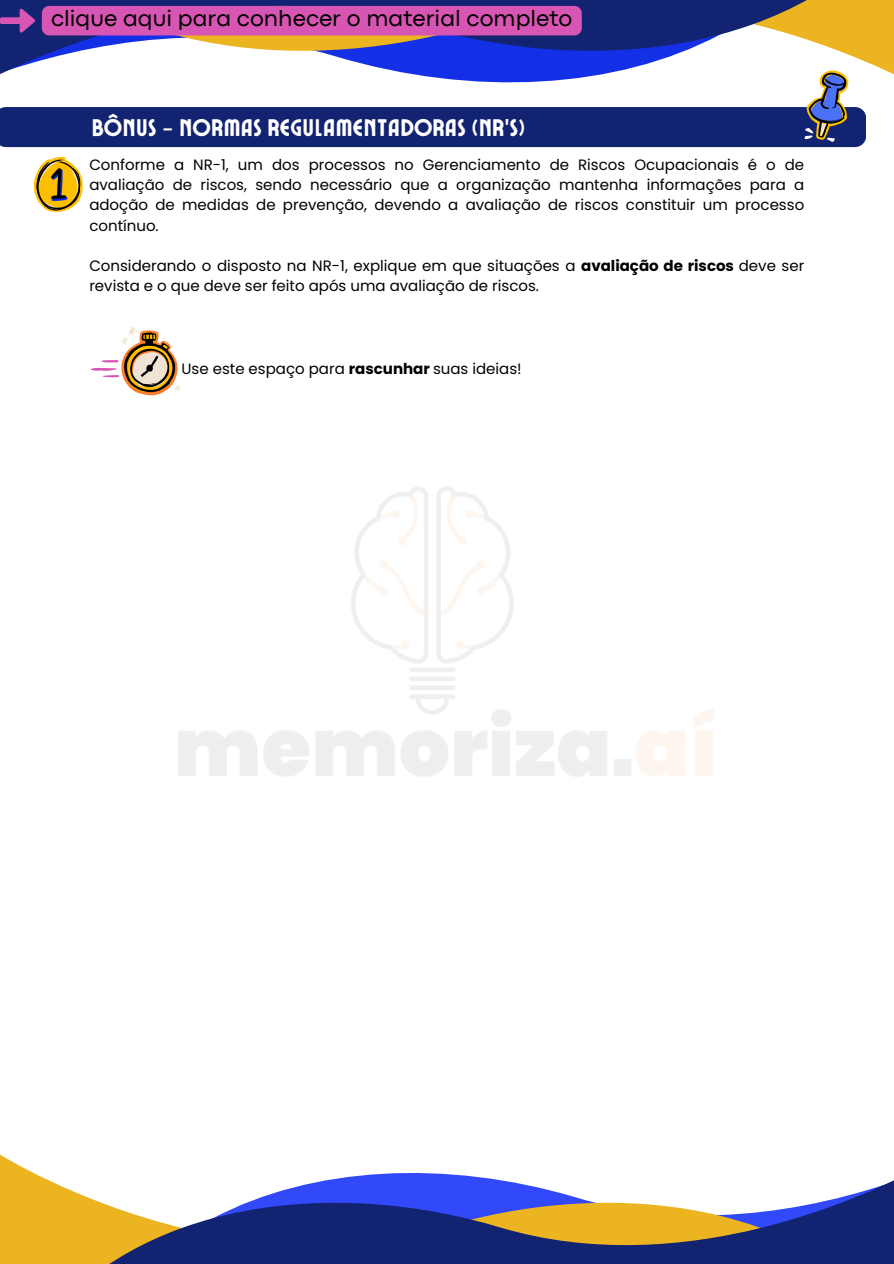
<style>
.page{position:relative;width:894px;height:1264px;background:#fff}
.page>*{position:absolute;margin:0;border:0;box-sizing:border-box;transform-origin:0 0}
.t1{font:24px "Ayr Lucidity Condensed";color:#fff}
.t2{font:23.25px "Codec Pro";color:#000}
.t3{font:15px/20.2px "Poppins";color:#000;text-align:justify}
.s1{font-weight:700}
</style>
<div class="page">
<svg style="left:15px;top:1163px;width:878px;height:100px"></svg>
<svg style="left:0;top:102px;width:866px;height:45px;background:#2e3d81"></svg>
<svg style="left:34px;top:157px;width:49px;height:55px"></svg>
<svg style="left:90px;top:326px;width:91px;height:69px"></svg>
<svg style="left:0;top:0;width:893px;height:102px"></svg>
<svg style="left:0;top:8px;width:35px;height:25px"></svg>
<div style="left:42px;top:6px;width:539px;height:29px;background:#d755b3;border-radius:7px"></div>
<h2 class="t2" style="left:51px;top:10px;width:522px">clique aqui para conhecer o material completo</h2>
<h1 class="t1" style="left:92px;top:112px;width:434px">BÔNUS – NORMAS REGULAMENTADORAS (NR'S)</h1>
<p class="t3" style="left:89px;top:154px;width:716px">Conforme a NR-1, um dos processos no Gerenciamento de Riscos Ocupacionais é o de avaliação de riscos, sendo necessário que a organização mantenha informações para a adoção de medidas de prevenção, devendo a avaliação de riscos constituir um processo contínuo.</p>
<p class="t3" style="left:89px;top:256px;width:716px">Considerando o disposto na NR-1, explique em que situações a <span class="s1">avaliação de riscos</span> deve ser revista e o que deve ser feito após uma avaliação de riscos.</p>
<p class="t3" style="left:181px;top:358px;width:342px">Use este espaço para <span class="s1">rascunhar</span> suas ideias!</p>
</div>
